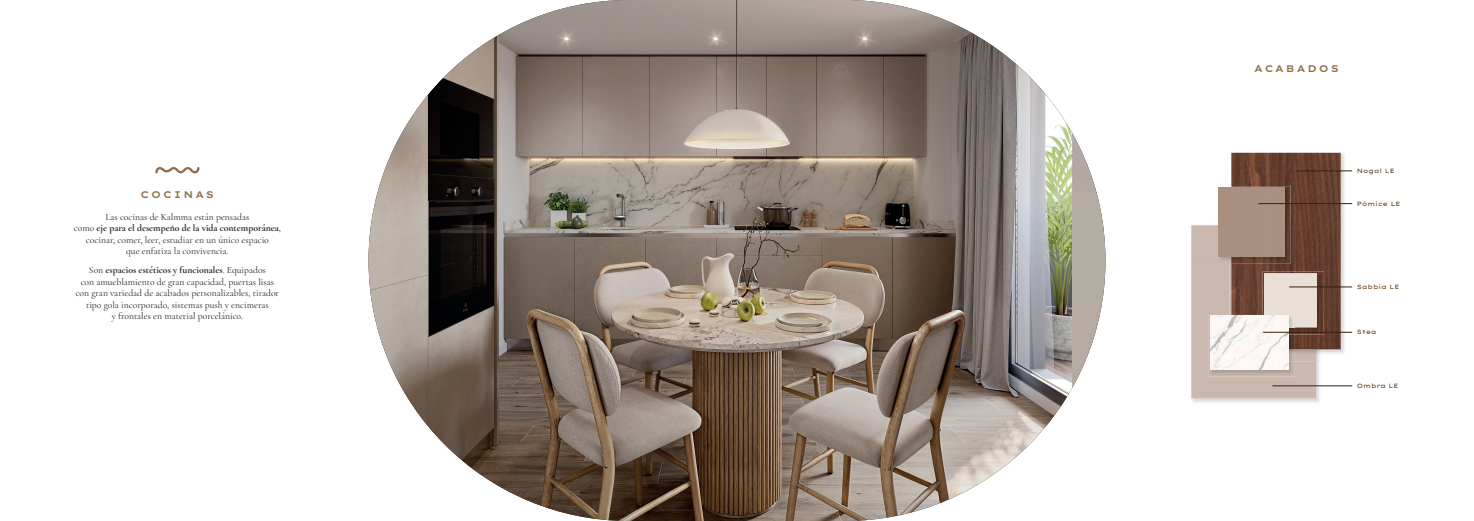
<style>
.page{position:relative;width:1474px;height:521px;background:#fff}
.page>*{position:absolute;margin:0;border:0;box-sizing:border-box;transform-origin:0 0}
.t1{font:9.62px/11.5px "Cormorant";color:#231f20;text-align:center}
.t2{font:600 9.62px "Lexend Peta";letter-spacing:.2em;color:#8f6f4c}
.t3{font:6.12px "Lexend Peta";color:#603711}
.s1{font-weight:700}
</style>
<div class="page">
<svg style="left:155px;top:167px;width:44px;height:6px"></svg>
<img style="left:368px;top:0;width:737px;height:521px;border-radius:260px">
<img style="left:1191px;top:362px;width:131px;height:41px">
<div style="left:1191px;top:225px;width:125px;height:173px;background:#cbb9b0"></div>
<img style="left:1231px;top:152px;width:116px;height:202px">
<svg style="left:1316px;top:349px;width:6px;height:13px"></svg>
<img style="left:1229px;top:264px;width:87px;height:98px">
<img style="left:1231px;top:153px;width:109px;height:196px">
<img style="left:1217px;top:186px;width:73px;height:78px">
<div style="left:1218px;top:188px;width:66px;height:68px;background:#a99081"></div>
<img style="left:1262px;top:271px;width:61px;height:63px">
<div style="left:1263px;top:273px;width:53px;height:54px;background:#e9e0d7"></div>
<img style="left:1208px;top:314px;width:86px;height:62px">
<img style="left:1229px;top:314px;width:65px;height:48px">
<img style="left:1231px;top:314px;width:63px;height:35px">
<img style="left:1262px;top:314px;width:32px;height:20px">
<img style="left:1263px;top:314px;width:31px;height:13px">
<img style="left:1210px;top:316px;width:77px;height:54px">
<hr style="left:1295px;top:171px;width:57px;height:1px;background:#38200d">
<hr style="left:1258px;top:203px;width:94px;height:1px;background:#38200d">
<hr style="left:1289px;top:287px;width:63px;height:1px;background:#38200d">
<hr style="left:1262px;top:332px;width:90px;height:1px;background:#38200d">
<hr style="left:1272px;top:386px;width:80px;height:1px;background:#38200d">
<p class="t2" style="left:141px;top:187px;width:75px">COCINAS</p>
<p class="t1" style="left:74px;top:211px;width:209px">Las cocinas de Kalmma están pensadas<br>como <span class="s1">eje para el desempeño de la vida contemporánea</span>, cocinar, comer, leer, estudiar en un único espacio<br>que enfatiza la convivencia.</p>
<p class="t1" style="left:76px;top:264px;width:205px">Son <span class="s1">espacios estéticos y funcionales</span>. Equipados<br>con amueblamiento de gran capacidad, puertas lisas con gran variedad de acabados personalizables, tirador tipo gola incorporado, sistemas push y encimeras<br>y frontales en material porcelánico.</p>
<p class="t2" style="left:1254px;top:61px;width:86px">ACABADOS</p>
<p class="t3" style="left:1356px;top:166px;width:39px">Nogal LE</p>
<p class="t3" style="left:1356px;top:199px;width:45px">Pómice LE</p>
<p class="t3" style="left:1356px;top:282px;width:44px">Sabbia LE</p>
<p class="t3" style="left:1356px;top:327px;width:21px">Stea</p>
<p class="t3" style="left:1356px;top:381px;width:43px">Ombra LE</p>
</div>
